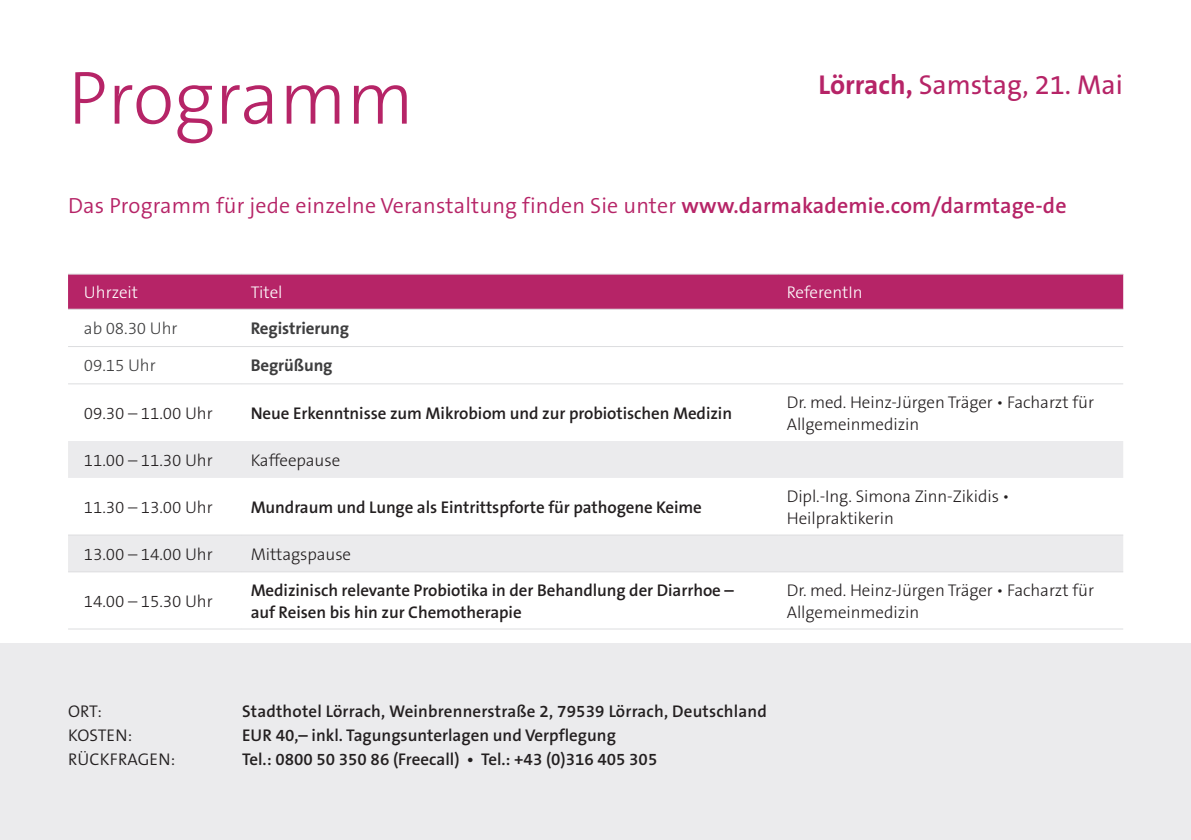
<style>
.page{position:relative;width:1191px;height:840px;background:#fff}
.page>*{position:absolute;margin:0;border:0;box-sizing:border-box;transform-origin:0 0}
.t1{font:300 76px "The Sans B3";color:#b62467}
.t2{font:27.4px "The Sans B5 Plain";color:#b62467}
.t3{font:300 22px "The Sans B4";letter-spacing:.005em;color:#b62467}
.t4{font:600 17px "The Sans B6";letter-spacing:-.005em;color:#231f20}
.t5{font:300 17px/22px "The Sans B3";letter-spacing:-.005em;color:#231f20}
.t6{font:300 17px "The Sans B3";color:#fff}
.t7{font:700 17px "The Sans B7";letter-spacing:-.005em;color:#3e3e3f}
.t8{font:300 17px "The Sans B4";letter-spacing:.01em;color:#231f20}
.t9{font:300 17px "The Sans B3";letter-spacing:-.005em;color:#3e3e3f}
.s1{font-family:"The Sans B7";font-weight:700}
.s2{font-family:"The Sans B6";font-weight:600}
</style>
<div class="page">
<div style="left:0;top:642px;width:1191px;height:197px;background:#ebebed"></div>
<div style="left:68px;top:274px;width:1055px;height:35px;background:#b62467"></div>
<svg style="left:68px;top:441px;width:1055px;height:130px;fill:#ebebed"></svg>
<hr style="left:68px;top:273px;width:174px;height:1px;background:#dcdddf">
<hr style="left:242px;top:273px;width:536px;height:1px;background:#dcdddf">
<hr style="left:778px;top:273px;width:345px;height:1px;background:#dcdddf">
<hr style="left:68px;top:309px;width:174px;height:1px;background:#dcdddf">
<hr style="left:242px;top:309px;width:536px;height:1px;background:#dcdddf">
<hr style="left:778px;top:309px;width:345px;height:1px;background:#dcdddf">
<hr style="left:68px;top:346px;width:174px;height:1px;background:#dcdddf">
<hr style="left:242px;top:346px;width:536px;height:1px;background:#dcdddf">
<hr style="left:778px;top:346px;width:345px;height:1px;background:#dcdddf">
<hr style="left:68px;top:383px;width:174px;height:1px;background:#dcdddf">
<hr style="left:242px;top:383px;width:536px;height:1px;background:#dcdddf">
<hr style="left:778px;top:383px;width:345px;height:1px;background:#dcdddf">
<hr style="left:68px;top:534px;width:174px;height:1px;background:#dcdddf">
<hr style="left:242px;top:534px;width:536px;height:1px;background:#dcdddf">
<hr style="left:778px;top:534px;width:345px;height:1px;background:#dcdddf">
<hr style="left:68px;top:571px;width:174px;height:1px;background:#dcdddf">
<hr style="left:242px;top:571px;width:536px;height:1px;background:#dcdddf">
<hr style="left:778px;top:571px;width:345px;height:1px;background:#dcdddf">
<hr style="left:68px;top:628px;width:174px;height:1px;background:#dcdddf">
<hr style="left:242px;top:628px;width:536px;height:1px;background:#dcdddf">
<hr style="left:778px;top:628px;width:345px;height:1px;background:#dcdddf">
<p class="t1" style="left:68px;top:59px;width:347px">Programm</p>
<p class="t2" style="left:818px;top:70px;width:306px"><span class="s1">Lörrach,</span> Samstag, 21. Mai</p>
<p class="t3" style="left:68px;top:194px;width:1000px">Das Programm für jede einzelne Veranstaltung finden Sie unter <span class="s2">www.darmakademie.com/darmtage-de</span></p>
<p class="t6" style="left:84px;top:283px;width:56px">Uhrzeit</p>
<p class="t6" style="left:251px;top:283px;width:33px">Titel</p>
<p class="t6" style="left:787px;top:283px;width:77px">ReferentIn</p>
<p class="t9" style="left:84px;top:319px;width:95px">ab 08.30 Uhr</p>
<p class="t7" style="left:251px;top:319px;width:100px">Registrierung</p>
<p class="t9" style="left:84px;top:357px;width:73px">09.15 Uhr</p>
<p class="t7" style="left:251px;top:356px;width:83px">Begrüßung</p>
<p class="t5" style="left:84px;top:402px;width:130px">09.30 – 11.00 Uhr</p>
<p class="t4" style="left:251px;top:404px;width:483px">Neue Erkenntnisse zum Mikrobiom und zur probiotischen Medizin</p>
<p class="t5" style="left:787px;top:391px;width:309px">Dr. med. Heinz-Jürgen Träger • Facharzt für<br>Allgemeinmedizin</p>
<p class="t5" style="left:84px;top:449px;width:130px">11.00 – 11.30 Uhr</p>
<p class="t5" style="left:251px;top:449px;width:91px">Kaffeepause</p>
<p class="t5" style="left:84px;top:496px;width:130px">11.30 – 13.00 Uhr</p>
<p class="t4" style="left:251px;top:498px;width:453px">Mundraum und Lunge als Eintrittspforte für pathogene Keime</p>
<p class="t5" style="left:787px;top:485px;width:224px">Dipl.-Ing. Simona Zinn-Zikidis •<br>Heilpraktikerin</p>
<p class="t5" style="left:84px;top:543px;width:130px">13.00 – 14.00 Uhr</p>
<p class="t5" style="left:251px;top:543px;width:102px">Mittagspause</p>
<p class="t5" style="left:84px;top:590px;width:130px">14.00 – 15.30 Uhr</p>
<p class="t5" style="left:787px;top:579px;width:309px">Dr. med. Heinz-Jürgen Träger • Facharzt für<br>Allgemeinmedizin</p>
<p class="t4" style="left:251px;top:580px;width:485px">Medizinisch relevante Probiotika in der Behandlung der Diarrhoe –</p>
<p class="t4" style="left:251px;top:602px;width:272px">auf Reisen bis hin zur Chemotherapie</p>
<p class="t8" style="left:68px;top:702px;width:35px">ORT:</p>
<p class="t4" style="left:242px;top:701px;width:526px">Stadthotel Lörrach, Weinbrennerstraße 2, 79539 Lörrach, Deutschland</p>
<p class="t8" style="left:68px;top:726px;width:66px">KOSTEN:</p>
<p class="t4" style="left:242px;top:725px;width:375px">EUR 40,– inkl. Tagungsunterlagen und Verpflegung</p>
<p class="t8" style="left:68px;top:750px;width:109px">RÜCKFRAGEN:</p>
<p class="t4" style="left:242px;top:749px;width:417px">Tel.: 0800 50 350 86 (Freecall) • Tel.: +43 (0)316 405 305</p>
</div>
